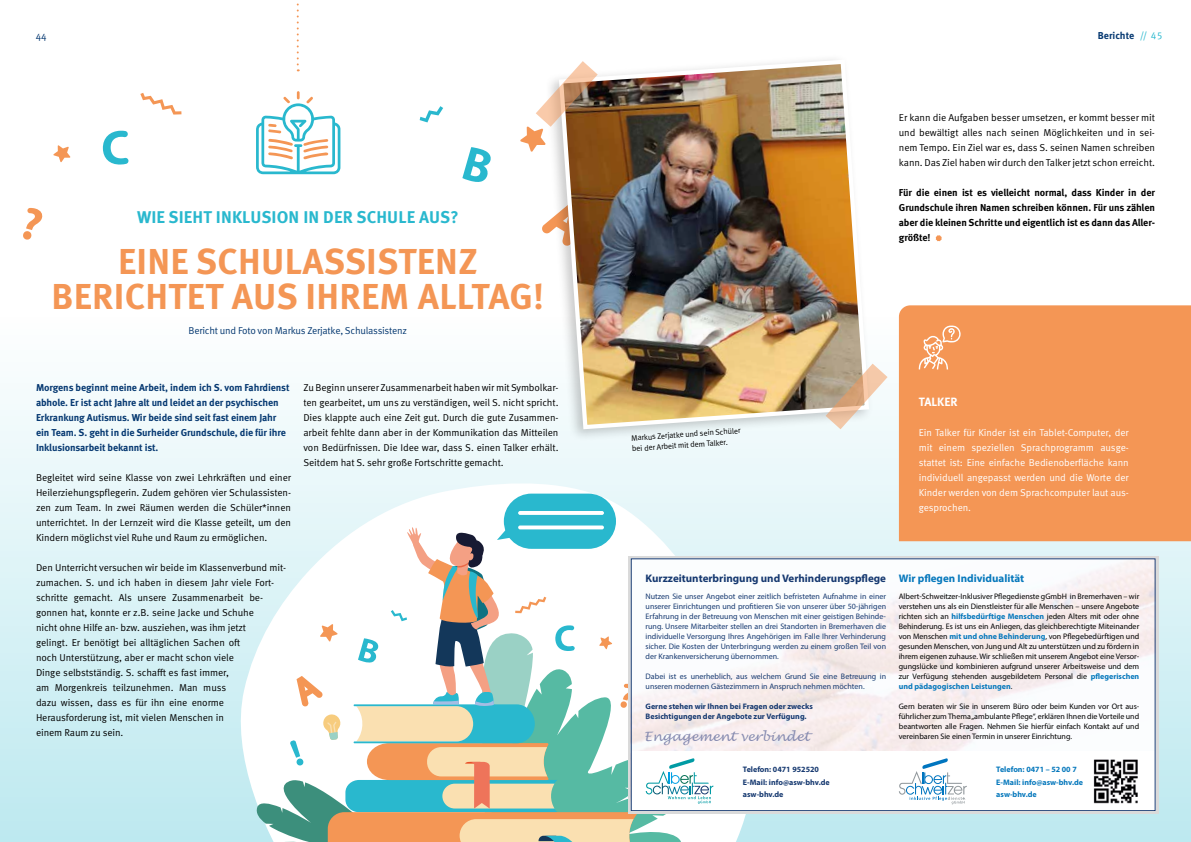
<style>
.page{position:relative;width:1191px;height:842px;background:#fff}
.page>*{position:absolute;margin:0;border:0;box-sizing:border-box;transform-origin:0 0}
.t1{font:700 36px/35px "Meta Pro";letter-spacing:.01em;color:#f49655;text-align:center}
.t2{font:700 17px "Meta Pro";letter-spacing:.01em;color:#29b8ce}
.t3{font:italic 12.8px "Lucida Handwriting";color:#868bb0}
.t4{font:700 12px "Meta Pro";color:#fff}
.t5{font:700 11px "Myriad Pro";color:#163970}
.t6{font:700 11px "Myriad Pro";color:#0678bc}
.t7{font:10px/15px "Meta Pro Norm";letter-spacing:-.01em;color:#000;text-align:justify}
.t8{font:700 10px/15px "Meta Pro";letter-spacing:-.01em;color:#053871}
.t9{font:10px/15px "Meta Pro Norm";letter-spacing:-.01em;color:#fff;text-align:justify}
.t10{font:700 10px/15px "Meta Pro";letter-spacing:-.01em;color:#000;text-align:justify}
.t11{font:10px "Meta Pro Norm";letter-spacing:-.025em;color:#053871}
.t12{font:8px/10px "Myriad Pro";color:#000;text-align:justify}
.t13{font:8px/10px "Myriad Pro";color:#163970;text-align:justify}
.t14{font:700 8px/10px "Myriad Pro";color:#163970}
.t15{font:8px/10.7px "Meta Pro Norm";color:#000}
.t16{font:700 8px/13px "Myriad Pro";color:#0678bc}
.s1{font-family:"Meta Pro Norm";font-weight:400;color:#29b8ce}
.s2{font-weight:700;color:#0678bc}
</style>
<div class="page">
<div style="left:0;top:97px;width:1191px;height:745px;background:linear-gradient(to bottom,#fff,#c2eaf0)"></div>
<svg style="left:217px;top:477px;width:550px;height:365px;fill:#e6f6f9"></svg>
<svg style="left:420px;top:106px;width:23px;height:16px"></svg>
<svg style="left:541px;top:202px;width:3px;height:45px"></svg>
<svg style="left:462px;top:147px;width:29px;height:35px"></svg>
<div style="left:504px;top:494px;width:112px;height:55px;background:#29b8ce;border-radius:28px"></div>
<svg style="left:518px;top:511px;width:86px;height:4px"></svg>
<div style="left:544px;top:54px;width:329px;height:388px;background:#000;opacity:.21"></div>
<img style="left:557px;top:57px;width:314px;height:374px">
<div style="left:899px;top:305px;width:292px;height:236px;background:#f49655"></div>
<svg style="left:918px;top:325px;width:42px;height:44px;background:#f6ab77"></svg>
<svg style="left:297px;top:3px;width:2px;height:68px"></svg>
<svg style="left:520px;top:61px;width:77px;height:91px"></svg>
<svg style="left:825px;top:364px;width:62px;height:65px"></svg>
<svg style="left:256px;top:91px;width:84px;height:83px"></svg>
<svg style="left:53px;top:145px;width:18px;height:17px"></svg>
<svg style="left:140px;top:93px;width:41px;height:22px"></svg>
<svg style="left:23px;top:208px;width:20px;height:32px"></svg>
<svg style="left:102px;top:131px;width:27px;height:34px"></svg>
<svg style="left:935px;top:235px;width:6px;height:6px"></svg>
<svg style="left:713px;top:556px;width:445px;height:258px;fill:#dadada"></svg>
<img style="left:713px;top:561px;width:405px;height:190px">
<img style="left:1074px;top:561px;width:79px;height:72px">
<img style="left:1093px;top:617px;width:60px;height:111px">
<div style="left:631px;top:751px;width:524px;height:60px;background:#fff"></div>
<svg style="left:255px;top:525px;width:458px;height:317px"></svg>
<div style="left:631px;top:559px;width:524px;height:252px;border:1px solid #163970"></div>
<img style="left:1093px;top:759px;width:45px;height:44px">
<svg style="left:899px;top:758px;width:67px;height:46px"></svg>
<p class="t11" style="left:36px;top:28px;width:12px">44</p>
<p class="t8" style="left:1097px;top:27px;width:66px">Berichte <span class="s1">// 45</span></p>
<h2 class="t2" style="left:137px;top:204px;width:323px">WIE SIEHT INKLUSION IN DER SCHULE AUS?</h2>
<h1 class="t1" style="left:52px;top:242px;width:494px">EINE SCHULASSISTENZ<br>BERICHTET AUS IHREM ALLTAG!</h1>
<p class="t11" style="left:188px;top:323px;width:220px">Bericht und Foto von Markus Zerjatke, Schulassistenz</p>
<p class="t8" style="left:36px;top:380px;width:255px">Morgens beginnt meine Arbeit, indem ich S. vom Fahrdienst abhole. Er ist acht Jahre alt und leidet an der psychischen Erkrankung Autismus. Wir beide sind seit fast einem Jahr ein Team. S. geht in die Surheider Grundschule, die für ihre Inklusionsarbeit bekannt ist.</p>
<p class="t7" style="left:36px;top:470px;width:257px">Begleitet wird seine Klasse von zwei Lehrkräften und einer Heilerziehungspflegerin. Zudem gehören vier Schulassisten&shy;zen zum Team. In zwei Räumen werden die Schüler*innen unterrichtet. In der Lernzeit wird die Klasse geteilt, um den Kindern möglichst viel Ruhe und Raum zu ermöglichen.</p>
<p class="t7" style="left:36px;top:560px;width:251px;text-align:left">Den Unterricht versuchen wir beide im Klassenverbund mit&shy;zumachen. S. und ich haben in diesem Jahr viele Fort&shy;schritte gemacht. Als unsere Zusammenarbeit be&shy;gonnen hat, konnte er z.B. seine Jacke und Schuhe<br>nicht ohne Hilfe an- bzw. ausziehen, was ihm jetzt<br>gelingt. Er benötigt bei alltäglichen Sachen oft<br>noch Unterstützung, aber er macht schon viele<br>Dinge selbstständig. S. schafft es fast immer,<br>am Morgenkreis teilzunehmen. Man muss<br>dazu wissen, dass es für ihn eine enorme Herausforderung ist, mit vielen Menschen in<br>einem Raum zu sein.</p>
<p class="t7" style="left:303px;top:380px;width:257px">Zu Beginn unserer Zusammenarbeit haben wir mit Symbolkar&shy;ten gearbeitet, um uns zu verständigen, weil S. nicht spricht.<br>Dies klappte auch eine Zeit gut. Durch die gute Zusammen&shy;arbeit fehlte dann aber in der Kommunikation das Mitteilen von Bedürfnissen. Die Idee war, dass S. einen Talker erhält.<br>Seitdem hat S. sehr große Fortschritte gemacht.</p>
<p class="t7" style="left:899px;top:110px;width:258px">Er kann die Aufgaben besser umsetzen, er kommt besser mit und bewältigt alles nach seinen Möglichkeiten und in sei&shy;nem Tempo. Ein Ziel war es, dass S. seinen Namen schreiben kann. Das Ziel haben wir durch den Talker jetzt schon erreicht.</p>
<p class="t10" style="left:899px;top:185px;width:257px">Für die einen ist es vielleicht normal, dass Kinder in der Grundschule ihren Namen schreiben können. Für uns zählen aber die kleinen Schritte und eigentlich ist es dann das Aller&shy;größte!</p>
<p class="t15" style="left:631px;top:432px;width:111px;rotate:-4deg">Markus Zerjatke und sein Schüler bei der Arbeit mit dem Talker.</p>
<p class="t4" style="left:918px;top:393px;width:40px">TALKER</p>
<p class="t9" style="left:918px;top:425px;width:212px">Ein Talker für Kinder ist ein Tablet-Computer, der mit einem speziellen Sprachprogramm ausge&shy;stattet ist: Eine einfache Bedienoberfläche kann individuell angepasst werden und die Worte der Kinder werden von dem Sprachcomputer laut aus&shy;gesprochen.</p>
<p class="t5" style="left:645px;top:571px;width:242px">Kurzzeitunterbringung und Verhinderungspflege</p>
<p class="t13" style="left:645px;top:591px;width:242px">Nutzen Sie unser Angebot einer zeitlich befristeten Aufnahme in einer unserer Einrichtungen und profitieren Sie von unserer über 50-jährigen Erfahrung in der Betreuung von Menschen mit einer geistigen Behinde&shy;rung. Unsere Mitarbeiter stellen an drei Standorten in Bremerhaven die individuelle Versorgung Ihres Angehörigen im Falle Ihrer Verhinderung sicher. Die Kosten der Unterbringung werden zu einem großen Teil von der Krankenversicherung übernommen.</p>
<p class="t13" style="left:645px;top:671px;width:242px">Dabei ist es unerheblich, aus welchem Grund Sie eine Betreuung in unseren modernen Gästezimmern in Anspruch nehmen möchten.</p>
<p class="t14" style="left:645px;top:700px;width:169px">Gerne stehen wir Ihnen bei Fragen oder zwecks<br>Besichtigungen der Angebote zur Verfügung.</p>
<p class="t3" style="left:644px;top:729px;width:167px">Engagement verbindet</p>
<p class="t14" style="left:743px;top:762px;width:88px;line-height:13px">Telefon: 0471 952520<br>E-Mail: info@asw-bhv.de</p>
<p class="t14" style="left:743px;top:788px;width:42px">asw-bhv.de</p>
<p class="t6" style="left:899px;top:571px;width:127px">Wir pflegen Individualität</p>
<p class="t12" style="left:898px;top:591px;width:242px">Albert-Schweitzer-Inklusiver Pflegedienste gGmbH in Bremerhaven – wir verstehen uns als ein Dienstleister für alle Menschen – unsere Angebote richten sich an <span class="s2">hilfsbedürftige Menschen</span> jeden Alters mit oder ohne Behinderung. Es ist uns ein Anliegen, das gleichberechtigte Miteinander von Menschen <span class="s2">mit und ohne Behinderung</span>, von Pflegebedürftigen und gesunden Menschen, von Jung und Alt zu unterstützen und zu fördern in ihrem eigenen zuhause. Wir schließen mit unserem Angebot eine Versor&shy;gungslücke und kombinieren aufgrund unserer Arbeitsweise und dem zur Verfügung stehenden ausgebildetem Personal die <span class="s2">pflegerischen und pädagogischen Leistungen</span>.</p>
<p class="t12" style="left:898px;top:701px;width:242px">Gern beraten wir Sie in unserem Büro oder beim Kunden vor Ort aus&shy;führlicher zum Thema „ambulante Pflege“, erklären Ihnen die Vorteile und beantworten alle Fragen. Nehmen Sie hierfür einfach Kontakt auf und vereinbaren Sie einen Termin in unserer Einrichtung.</p>
<p class="t16" style="left:996px;top:762px;width:88px">Telefon: 0471 – 52 00 7<br>E-Mail: info@asw-bhv.de</p>
<p class="t16" style="left:996px;top:787px;width:42px">asw-bhv.de</p>
</div>
